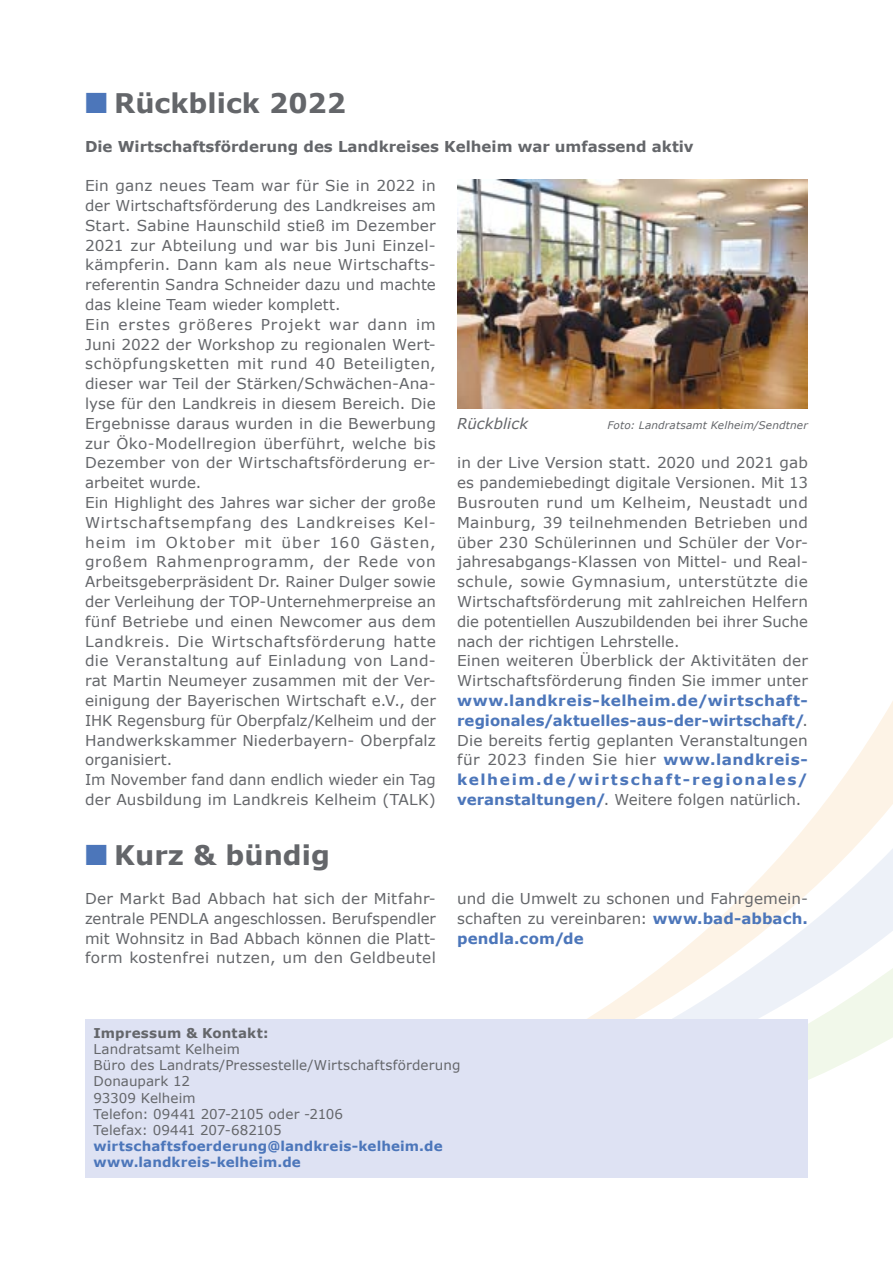
<style>
.page{position:relative;width:893px;height:1263px;background:#fff}
.page>*{position:absolute;margin:0;border:0;box-sizing:border-box;transform-origin:0 0}
.t1{font:700 27px "Verdana";color:#64666a}
.t2{font:15px/19.8px "Verdana";letter-spacing:.015em;color:#64666a}
.t3{font:700 15px/19.8px "Verdana";letter-spacing:.1em;color:#4c76ba;text-align:justify}
.t4{font:700 15px "Verdana";color:#64666a}
.t5{font:italic 15px "Verdana";color:#64666a}
.t6{font:13.5px/16.2px "Verdana";letter-spacing:.005em;color:#64666a}
.t7{font:700 13.5px/16.2px "Verdana";letter-spacing:.01em;color:#4c76ba}
.t8{font:700 13.5px "Verdana";letter-spacing:.01em;color:#64666a}
.t9{font:italic 10.5px "Verdana";letter-spacing:.015em;color:#64666a}
.s1{font-family:"European Pi Three";font-weight:400;color:#4c76ba}
.s2{font-weight:400;color:#64666a}
.s3{font-weight:700;color:#4c76ba}
</style>
<div class="page">
<svg style="left:587px;top:701px;width:306px;height:379px"></svg>
<img style="left:457px;top:180px;width:351px;height:229px">
<div style="left:85px;top:1019px;width:723px;height:29px;background:#dee2f3"></div>
<div style="left:85px;top:1035px;width:723px;height:29px;background:#dee2f3"></div>
<div style="left:85px;top:1051px;width:723px;height:46px;background:#dee2f3"></div>
<div style="left:85px;top:1084px;width:723px;height:29px;background:#dee2f3"></div>
<div style="left:85px;top:1100px;width:723px;height:29px;background:#dee2f3"></div>
<div style="left:85px;top:1116px;width:723px;height:29px;background:#dee2f3"></div>
<div style="left:85px;top:1132px;width:723px;height:29px;background:#dee2f3"></div>
<div style="left:85px;top:1148px;width:723px;height:30px;background:#dee2f3"></div>
<h1 class="t1" style="left:85px;top:84px;width:262px"><span class="s1">!</span> Rückblick 2022</h1>
<p class="t4" style="left:85px;top:135px;width:610px">Die Wirtschaftsförderung des Landkreises Kelheim war umfassend aktiv</p>
<p class="t2" style="left:85px;top:176px;width:352px">Ein ganz neues Team war für Sie in 2022 in der Wirtschaftsförderung des Landkreises am Start. Sabine Haunschild stieß im Dezember 2021 zur Abteilung und war bis Juni Einzel&shy;kämpferin. Dann kam als neue Wirtschafts&shy;referentin Sandra Schneider dazu und machte das kleine Team wieder komplett.<br>Ein erstes größeres Projekt war dann im Juni 2022 der Workshop zu regionalen Wert&shy;schöpfungsketten mit rund 40 Beteiligten, dieser war Teil der Stärken/Schwächen-Ana&shy;lyse für den Landkreis in diesem Bereich. Die Ergebnisse daraus wurden in die Bewerbung zur Öko-Modellregion überführt, welche bis Dezember von der Wirtschaftsförderung er&shy;arbeitet wurde.<br>Ein Highlight des Jahres war sicher der große Wirtschaftsempfang des Landkreises Kel&shy;heim im Oktober mit über 160 Gästen, großem Rahmenprogramm, der Rede von Arbeitsgeberpräsident Dr. Rainer Dulger sowie der Verleihung der TOP-Unternehmerpreise an fünf Betriebe und einen Newcomer aus dem Landkreis. Die Wirtschaftsförderung hatte die Veranstaltung auf Einladung von Land&shy;rat Martin Neumeyer zusammen mit der Ver&shy;einigung der Bayerischen Wirtschaft e.V., der IHK Regensburg für Oberpfalz/Kelheim und der Handwerkskammer Niederbayern- Oberpfalz organisiert.<br>Im November fand dann endlich wieder ein Tag der Ausbildung im Landkreis Kelheim (TALK)</p>
<p class="t5" style="left:457px;top:413px;width:73px">Rückblick</p>
<p class="t9" style="left:607px;top:418px;width:202px">Foto: Landratsamt Kelheim/Sendtner</p>
<p class="t2" style="left:457px;top:453px;width:352px">in der Live Version statt. 2020 und 2021 gab es pandemiebedingt digitale Versionen. Mit 13<br>Busrouten rund um Kelheim, Neustadt und Mainburg, 39 teilnehmenden Betrieben und über 230 Schülerinnen und Schüler der Vor&shy;jahresabgangs-Klassen von Mittel- und Real&shy;schule, sowie Gymnasium, unterstützte die Wirtschaftsförderung mit zahlreichen Helfern die potentiellen Auszubildenden bei ihrer Suche nach der richtigen Lehrstelle.<br>Einen weiteren Überblick der Aktivitäten der Wirtschaftsförderung finden Sie immer unter</p>
<p class="t3" style="left:457px;top:690px;width:352px">www.landkreis-kelheim.de/wirtschaft&shy;regionales/aktuelles-aus-der-wirtschaft/<span class="s2">.<br>Die bereits fertig geplanten Veranstaltungen für 2023 finden Sie hier</span> www.landkreis&shy;kelheim.de/wirtschaft-regionales/ veranstaltungen/<span class="s2">. Weitere folgen natürlich.</span></p>
<h1 class="t1" style="left:85px;top:836px;width:246px"><span class="s1">!</span> Kurz &amp; bündig</h1>
<p class="t2" style="left:85px;top:888px;width:352px;text-align:justify">Der Markt Bad Abbach hat sich der Mitfahr&shy;zentrale PENDLA angeschlossen. Berufspendler mit Wohnsitz in Bad Abbach können die Platt&shy;form kostenfrei nutzen, um den Geldbeutel</p>
<p class="t2" style="left:457px;top:888px;width:352px;text-align:justify">und die Umwelt zu schonen und Fahrgemein&shy;schaften zu vereinbaren: <span class="s3">www.bad-abbach. pendla.com/de</span></p>
<p class="t8" style="left:94px;top:1023px;width:176px">Impressum &amp; Kontakt:</p>
<p class="t6" style="left:94px;top:1041px;width:368px">Landratsamt Kelheim<br>Büro des Landrats/Pressestelle/Wirtschaftsförderung<br>Donaupark 12<br>93309 Kelheim<br>Telefon: 09441 207-2105 oder -2106<br>Telefax: 09441 207-682105</p>
<p class="t7" style="left:94px;top:1138px;width:351px">wirtschaftsfoerderung@landkreis-kelheim.de www.landkreis-kelheim.de</p>
</div>
